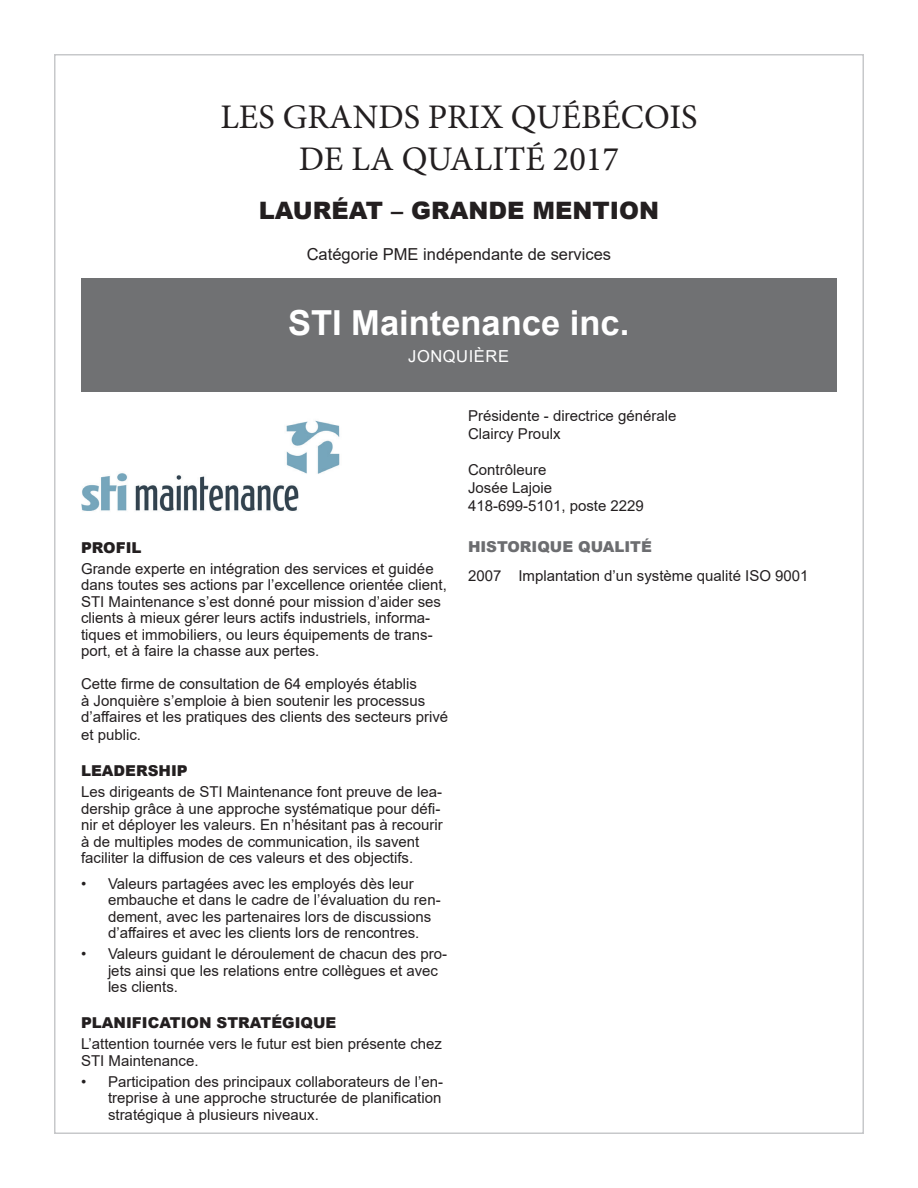
<style>
.page{position:relative;width:918px;height:1188px;background:#fff}
.page>*{position:absolute;margin:0;border:0;box-sizing:border-box;transform-origin:0 0}
.t1{font:34.5px/41.4px "Minion Pro";color:#231f20;text-align:center}
.t2{font:700 34.5px "Arial";color:#fff}
.t3{font:900 24px "Arial";color:#231f20}
.t4{font:16.5px "Arial";color:#231f20}
.t5{font:16.5px "Arial";letter-spacing:.035em;color:#fff}
.t6{font:15px/16.5px "Arial";color:#231f20}
.t7{font:900 15px "Arial";color:#231f20}
.t8{font:900 15px "Arial";color:#6c6d70}
</style>
<div class="page">
<div style="left:81px;top:279px;width:756px;height:113px;background:#707173"></div>
<img style="left:81px;top:420px;width:259px;height:91px">
<p class="t1" style="left:220px;top:97px;width:479px">LES GRANDS PRIX QUÉBÉCOIS<br>DE LA QUALITÉ 2017</p>
<p class="t3" style="left:259px;top:193px;width:402px">LAURÉAT – GRANDE MENTION</p>
<p class="t4" style="left:307px;top:243px;width:306px">Catégorie PME indépendante de services</p>
<p class="t2" style="left:288px;top:299px;width:343px">STI Maintenance inc.</p>
<p class="t5" style="left:408px;top:345px;width:102px">JONQUIÈRE</p>
<p class="t7" style="left:81px;top:537px;width:62px">PROFIL</p>
<p class="t6" style="left:81px;top:560px;width:367px">Grande experte en intégration des services et guidée dans toutes ses actions par l’excellence orientée client, STI Maintenance s’est donné pour mission d’aider ses clients à mieux gérer leurs actifs industriels, informa&shy;tiques et immobiliers, ou leurs équipements de trans&shy;port, et à faire la chasse aux pertes.</p>
<p class="t6" style="left:81px;top:676px;width:369px">Cette firme de consultation de 64 employés établis<br>à Jonquière s’emploie à bien soutenir les processus d’affaires et les pratiques des clients des secteurs privé</p>
<p class="t6" style="left:81px;top:727px;width:62px">et public.</p>
<p class="t7" style="left:81px;top:760px;width:108px">LEADERSHIP</p>
<p class="t6" style="left:81px;top:784px;width:363px">Les dirigeants de STI Maintenance font preuve de lea&shy;dership grâce à une approche systématique pour défi&shy;nir et déployer les valeurs. En n’hésitant pas à recourir à de multiples modes de communication, ils savent faciliter la diffusion de ces valeurs et des objectifs.</p>
<p class="t6" style="left:108px;top:875px;width:334px;text-indent:-27px">• Valeurs partagées avec les employés dès leur embauche et dans le cadre de l’évaluation du ren&shy;dement, avec les partenaires lors de discussions d’affaires et avec les clients lors de rencontres.</p>
<p class="t6" style="left:108px;top:946px;width:341px;text-indent:-27px">• Valeurs guidant le déroulement de chacun des pro&shy;jets ainsi que les relations entre collègues et avec les clients.</p>
<p class="t7" style="left:81px;top:1012px;width:257px">PLANIFICATION STRATÉGIQUE</p>
<p class="t6" style="left:81px;top:1036px;width:363px">L’attention tournée vers le futur est bien présente chez<br>STI Maintenance.</p>
<p class="t6" style="left:108px;top:1073px;width:337px;text-align:justify;text-indent:-27px">• Participation des principaux collaborateurs de l’en&shy;treprise à une approche structurée de planification stratégique à plusieurs niveaux.</p>
<p class="t6" style="left:468px;top:407px;width:210px">Présidente - directrice générale</p>
<p class="t6" style="left:468px;top:425px;width:94px">Claircy Proulx</p>
<p class="t6" style="left:468px;top:461px;width:80px">Contrôleure</p>
<p class="t6" style="left:468px;top:479px;width:86px">Josée Lajoie</p>
<p class="t6" style="left:468px;top:497px;width:177px">418-699-5101, poste 2229</p>
<p class="t8" style="left:468px;top:536px;width:185px">HISTORIQUE QUALITÉ</p>
<p class="t6" style="left:468px;top:568px;width:35px">2007</p>
<p class="t6" style="left:518px;top:568px;width:292px">Implantation d’un système qualité ISO 9001</p>
</div>
